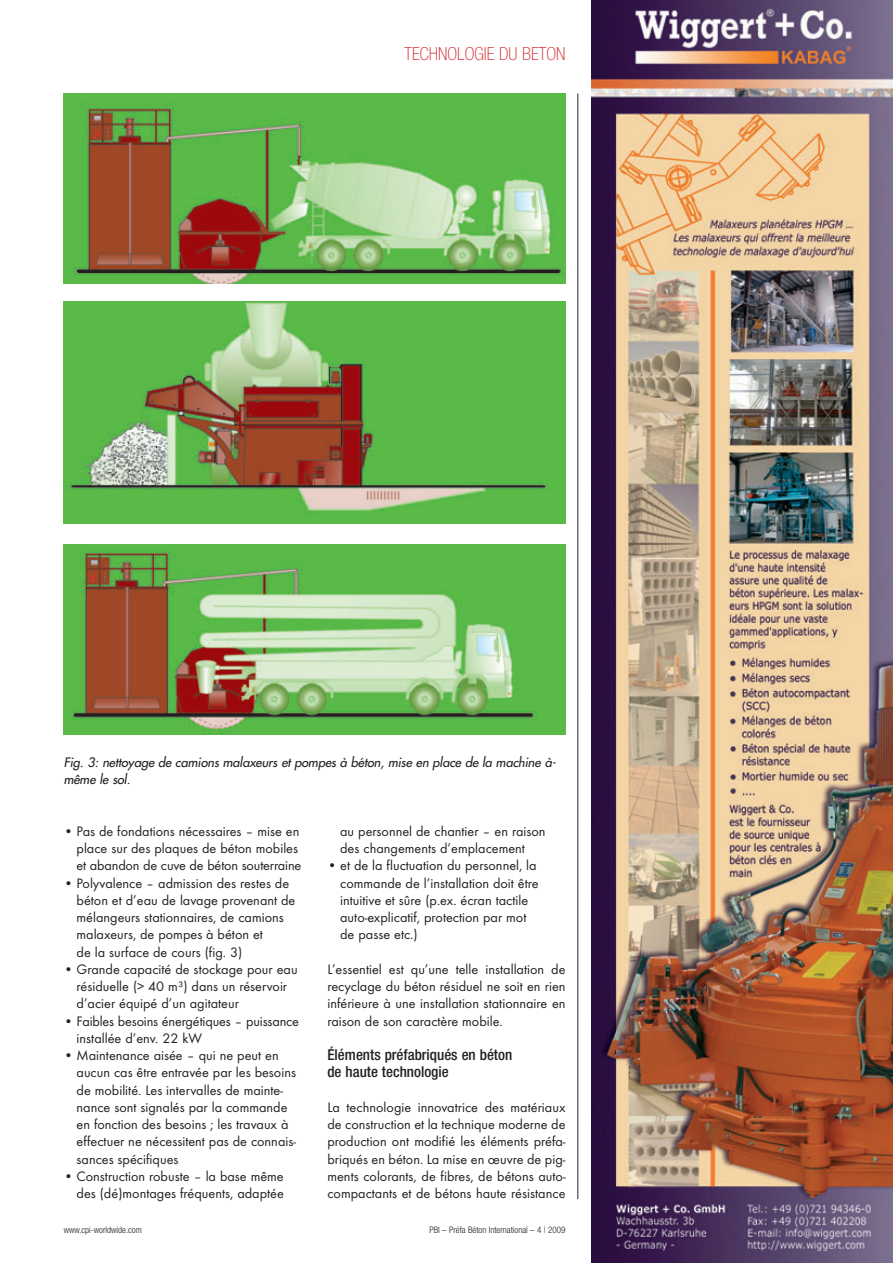
<style>
.page{position:relative;width:893px;height:1263px;background:#fff}
.page>*{position:absolute;margin:0;border:0;box-sizing:border-box;transform-origin:0 0}
.t1{font:100 condensed 18px "Helvetica Neue";color:#d1232a}
.t2{font:500 condensed 15px/17.2px "Helvetica Neue";color:#231f20}
.t3{font:14.25px/17.2px "Futura T";color:#231f20}
.t4{font:italic 12.75px/17.2px "Futura";color:#231f20}
.t5{font:300 condensed 9px "Helvetica Neue";color:#231f20}
</style>
<div class="page">
<img style="left:64px;top:94px;width:502px;height:190px">
<img style="left:64px;top:301px;width:502px;height:223px">
<img style="left:64px;top:544px;width:502px;height:190px">
<hr style="left:578px;top:94px;width:1px;height:1105px;background:#231f20">
<img style="left:591px;top:0;width:302px;height:1263px">
<p class="t1" style="left:404px;top:47px;width:163px">TECHNOLOGIE DU BETON</p>
<p class="t4" style="left:64px;top:754px;width:496px">Fig. 3: nettoyage de camions malaxeurs et pompes à béton, mise en place de la machine à&shy;même le sol.</p>
<p class="t3" style="left:77px;top:824px;width:226px;text-indent:-13px">• Pas de fondations nécessaires – mise en place sur des plaques de béton mobiles et abandon de cuve de béton souterraine</p>
<p class="t3" style="left:77px;top:875px;width:220px;text-indent:-13px">• Polyvalence – admission des restes de béton et d’eau de lavage provenant de mélangeurs stationnaires, de camions malaxeurs, de pompes à béton et<br>de la surface de cours (fig. 3)</p>
<p class="t3" style="left:77px;top:962px;width:223px;text-indent:-13px">• Grande capacité de stockage pour eau résiduelle (&gt; 40 m³) dans un réservoir d’acier équipé d’un agitateur</p>
<p class="t3" style="left:77px;top:1013px;width:224px;text-indent:-13px">• Faibles besoins énergétiques – puissance installée d’env. 22 kW</p>
<p class="t3" style="left:77px;top:1048px;width:221px;text-indent:-13px">• Maintenance aisée – qui ne peut en aucun cas être entravée par les besoins de mobilité. Les intervalles de mainte - nance sont signalés par la commande en fonction des besoins ; les travaux à effectuer ne nécessitent pas de connais&shy;sances spécifiques</p>
<p class="t3" style="left:64px;top:1169px;width:222px;text-align:right">• Construction robuste – la base même des (dé)montages fréquents, adaptée</p>
<p class="t3" style="left:340px;top:824px;width:207px">au personnel de chantier – en raison des changements d’emplacement</p>
<p class="t3" style="left:340px;top:858px;width:200px;text-indent:-13px">• et de la fluctuation du personnel, la commande de l’installation doit être intuitive et sûre (p.ex. écran tactile auto-explicatif, protection par mot de passe etc.)</p>
<p class="t3" style="left:327px;top:962px;width:240px;text-align:justify">L’essentiel est qu’une telle installation de recyclage du béton résiduel ne soit en rien inférieure à une installation stationnaire en raison de son caractère mobile.</p>
<p class="t2" style="left:327px;top:1047px;width:186px">Éléments préfabriqués en béton de haute technologie</p>
<p class="t3" style="left:327px;top:1100px;width:240px;text-align:justify">La technologie innovatrice des matériaux de construction et la technique moderne de production ont modifié les éléments préfa&shy;briqués en béton. La mise en œuvre de pig&shy;ments colorants, de fibres, de bétons auto&shy;compactants et de bétons haute résistance</p>
<p class="t5" style="left:64px;top:1226px;width:80px">www.cpi-worldwide.com</p>
<p class="t5" style="left:429px;top:1226px;width:138px">PBI – Préfa Béton International – 4 | 2009</p>
</div>
